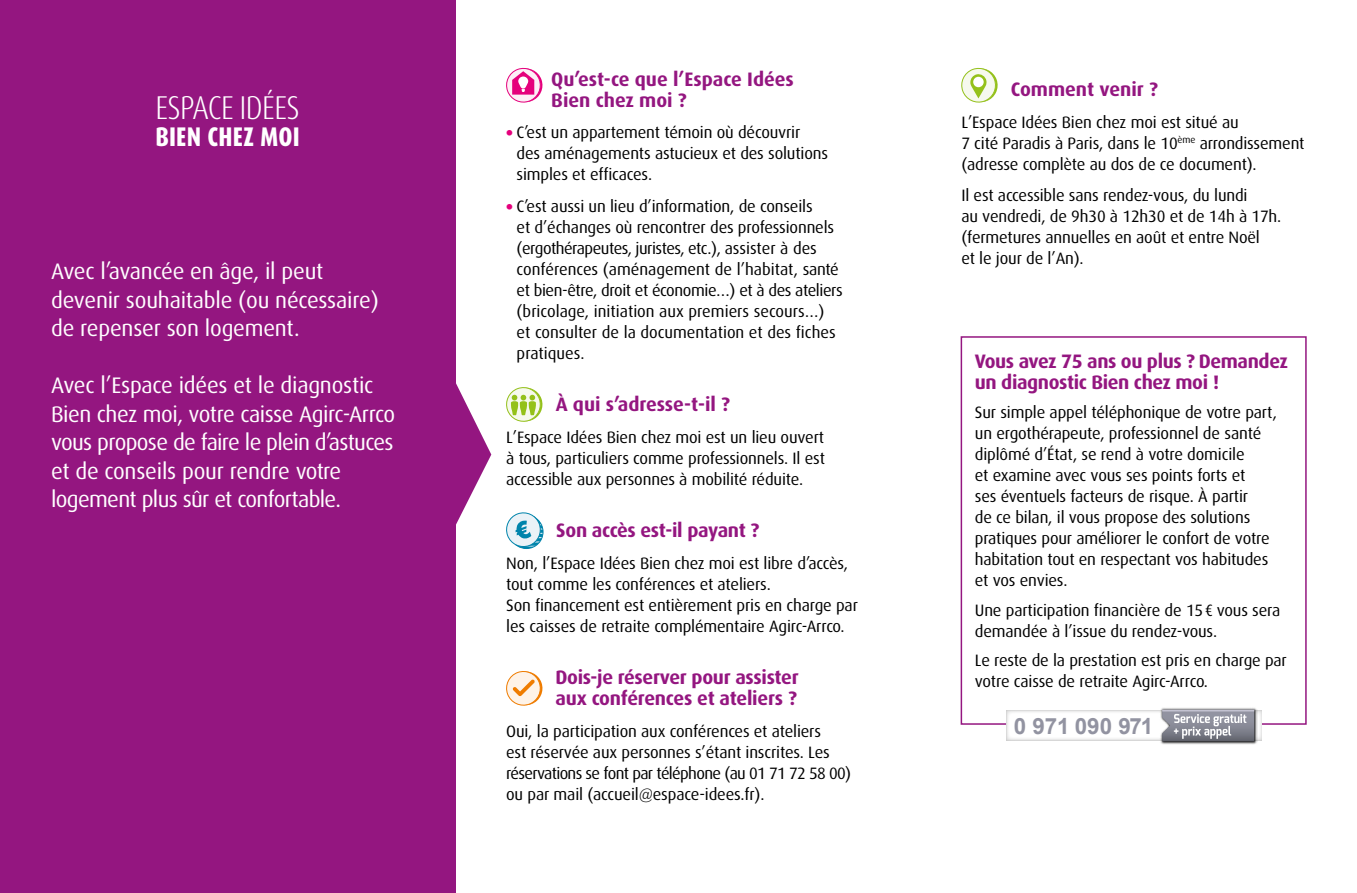
<style>
.page{position:relative;width:1357px;height:893px;background:#fff}
.page>*{position:absolute;margin:0;border:0;box-sizing:border-box;transform-origin:0 0}
.t1{font:300 condensed 33px "Dax OT";letter-spacing:-.02em;color:#fff}
.t2{font:800 condensed 27px "Dax OT";letter-spacing:.01em;color:#fff;scale:.95 1}
.t3{font:22.5px/28.5px "Dax";letter-spacing:-.02em;color:#fff}
.t4{font:700 22.35px "Arial";color:#9293a1}
.t5{font:700 19.5px/21px "Dax";letter-spacing:-.015em;color:#941680}
.t6{font:16.5px/21px "Dax";letter-spacing:-.01em;color:#000}
.s1{font-family:"Dax OT";font-weight:900;font-stretch:condensed;color:#e5007c}
.s2{font-family:"Dax OT";font-stretch:condensed}
</style>
<div class="page">
<div style="left:0;top:0;width:455px;height:893px;background:#941680"></div>
<svg style="left:961px;top:67px;width:37px;height:36px"></svg>
<div style="left:973px;top:77px;width:10px;height:10px;background:#fff;border-radius:50%"></div>
<svg style="left:506px;top:67px;width:37px;height:36px"></svg>
<svg style="left:506px;top:387px;width:37px;height:35px"></svg>
<svg style="left:506px;top:512px;width:37px;height:37px"></svg>
<svg style="left:506px;top:671px;width:37px;height:35px"></svg>
<svg style="left:455px;top:257px;width:36px;height:391px"></svg>
<div style="left:960px;top:336px;width:346px;height:389px;border:2px solid #941680"></div>
<svg style="left:1006px;top:710px;width:255px;height:31px"></svg>
<img style="left:1159px;top:708px;width:98px;height:36px">
<svg style="left:1162px;top:710px;width:92px;height:31px;background:#9c9da7"></svg>
<h1 class="t1" style="left:155px;top:87px;width:146px">ESPACE IDÉES</h1>
<h2 class="t2" style="left:155px;top:120px;width:153px">BIEN CHEZ MOI</h2>
<h3 class="t3" style="left:51px;top:257px;width:329px">Avec l’avancée en âge, il peut devenir souhaitable (ou nécessaire) de repenser son logement.</h3>
<h3 class="t3" style="left:51px;top:371px;width:346px">Avec l’Espace idées et le diagnostic Bien chez moi, votre caisse Agirc-Arrco vous propose de faire le plein d’astuces et de conseils pour rendre votre logement plus sûr et confortable.</h3>
<p class="t5" style="left:551px;top:68px;width:244px">Qu’est-ce que l’Espace Idées<br>Bien chez moi ?</p>
<p class="t6" style="left:516px;top:122px;width:313px;text-indent:-10px"><span class="s1">•</span> C’est un appartement témoin où découvrir des aménagements astucieux et des solutions simples et efficaces.</p>
<p class="t6" style="left:516px;top:195px;width:328px;text-indent:-10px"><span class="s1">•</span> C’est aussi un lieu d’information, de conseils<br>et d’échanges où rencontrer des professionnels (ergothérapeutes, juristes, etc.), assister à des conférences (aménagement de l’habitat, santé et bien-être, droit et économie…) et à des ateliers (bricolage, initiation aux premiers secours…)<br>et consulter de la documentation et des fiches pratiques.</p>
<p class="t5" style="left:556px;top:394px;width:176px">À qui s’adresse-t-il ?</p>
<p class="t6" style="left:506px;top:426px;width:320px;text-align:justify">L’Espace Idées Bien chez moi est un lieu ouvert à tous, particuliers comme professionnels. Il est accessible aux personnes à mobilité réduite.</p>
<p class="t5" style="left:556px;top:520px;width:204px">Son accès est-il payant ?</p>
<p class="t6" style="left:506px;top:552px;width:353px">Non, l’Espace Idées Bien chez moi est libre d’accès, tout comme les conférences et ateliers.<br>Son financement est entièrement pris en charge par les caisses de retraite complémentaire Agirc-Arrco.</p>
<p class="t5" style="left:555px;top:667px;width:245px">Dois-je réserver pour assister aux conférences et ateliers ?</p>
<p class="t6" style="left:506px;top:720px;width:346px">Oui, la participation aux conférences et ateliers<br>est réservée aux personnes s’étant inscrites. Les réservations se font par téléphone (au 01 71 72 58 00) ou par mail (accueil@espace-idees.fr).</p>
<p class="t5" style="left:1010px;top:79px;width:148px">Comment venir ?</p>
<p class="t6" style="left:961px;top:111px;width:345px">L’Espace Idées Bien chez moi est situé au<br>7 cité Paradis à Paris, dans le 10<sup>ème</sup> arrondissement (adresse complète au dos de ce document).</p>
<p class="t6" style="left:961px;top:185px;width:321px">Il est accessible sans rendez-vous, du lundi<br>au vendredi, de 9h30 à 12h30 et de 14h à 17h. (fermetures annuelles en août et entre Noël<br>et le jour de l’An).</p>
<p class="t5" style="left:974px;top:351px;width:314px">Vous avez 75 ans ou plus ? Demandez un diagnostic Bien chez moi !</p>
<p class="t6" style="left:974px;top:402px;width:303px">Sur simple appel téléphonique de votre part, un ergothérapeute, professionnel de santé diplômé d’État, se rend à votre domicile<br>et examine avec vous ses points forts et<br>ses éventuels facteurs de risque. À partir<br>de ce bilan, il vous propose des solutions pratiques pour améliorer le confort de votre habitation tout en respectant vos habitudes et vos envies.</p>
<p class="t6" style="left:974px;top:600px;width:307px">Une participation financière de 15<span class="s2">€</span> vous sera demandée à l’issue du rendez-vous.</p>
<p class="t6" style="left:974px;top:650px;width:313px">Le reste de la prestation est pris en charge par votre caisse de retraite Agirc-Arrco.</p>
<h3 class="t4" style="left:1013px;top:711px;width:141px">0 971 090 971</h3>
</div>
